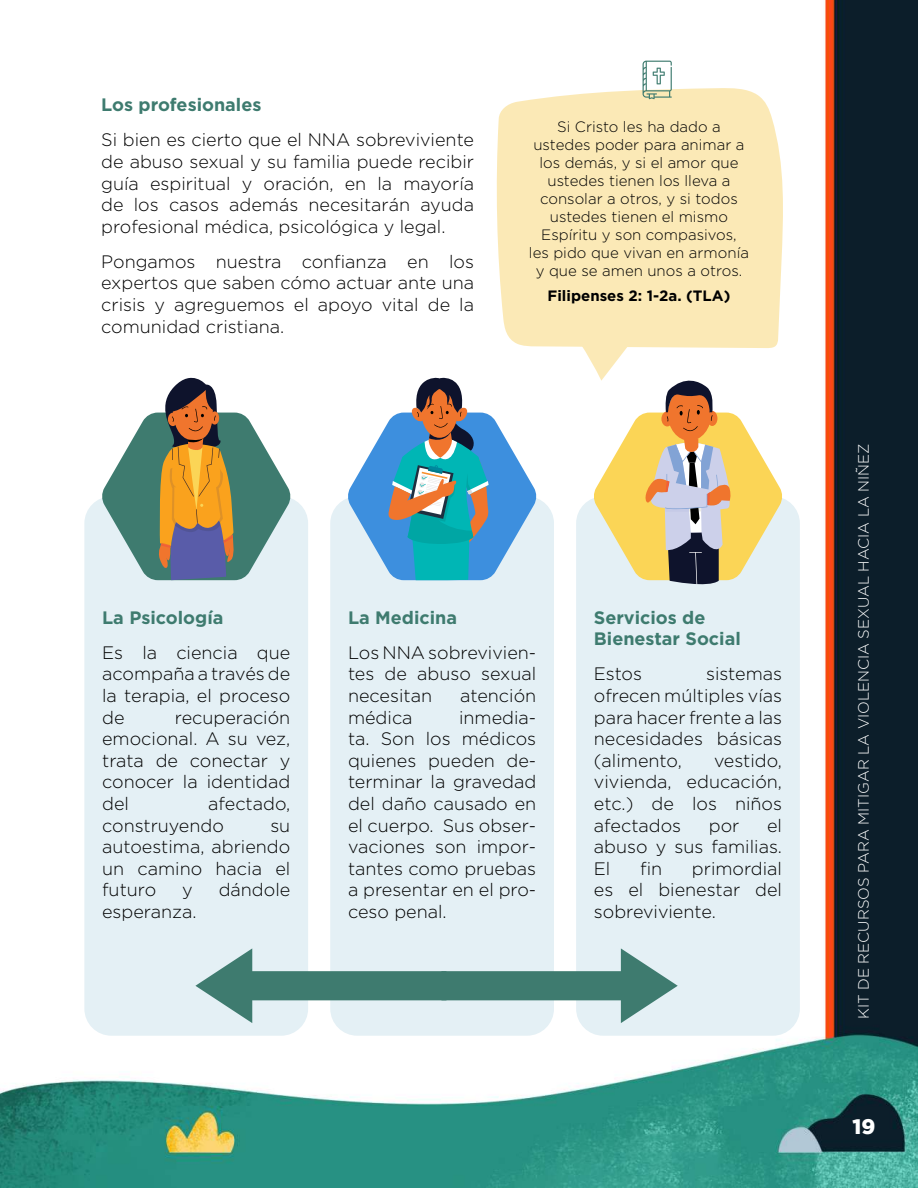
<style>
.page{position:relative;width:918px;height:1188px;background:#fff}
.page>*{position:absolute;margin:0;border:0;box-sizing:border-box;transform-origin:0 0}
.t1{font:900 21px "Gotham";color:#fff}
.t2{font:300 18px/21.6px "Gotham";color:#000;text-align:justify}
.t3{font:700 18px/21.6px "Gotham";color:#3e7b6f}
.t4{font:300 15px/18px "Gotham";color:#000;text-align:center}
.t5{font:300 15px "Gotham";color:#fff}
.t6{font:700 15px "Gotham";color:#000}
</style>
<div class="page">
<img style="left:0;top:0;width:918px;height:1188px">
<div style="left:576px;top:496px;width:224px;height:540px;background:#e4f0f5;border-radius:27px"></div>
<div style="left:330px;top:496px;width:224px;height:540px;background:#e4f0f5;border-radius:27px"></div>
<div style="left:84px;top:496px;width:224px;height:540px;background:#e4f0f5;border-radius:27px"></div>
<svg style="left:495px;top:88px;width:291px;height:260px;background:#fbeaba"></svg>
<svg style="left:643px;top:61px;width:29px;height:38px"></svg>
<svg style="left:101px;top:368px;width:190px;height:212px"></svg>
<svg style="left:552px;top:304px;width:231px;height:285px"></svg>
<svg style="left:347px;top:377px;width:190px;height:203px"></svg>
<svg style="left:195px;top:948px;width:483px;height:75px"></svg>
<p class="t3" style="left:101px;top:94px;width:162px">Los profesionales</p>
<p class="t2" style="left:101px;top:129px;width:374px">Si bien es cierto que el NNA sobreviviente de abuso sexual y su familia puede recibir guía espiritual y oración, en la mayoría de los casos además necesitarán ayuda profesional médica, psicológica y legal.</p>
<p class="t2" style="left:101px;top:251px;width:374px">Pongamos nuestra confianza en los expertos que saben cómo actuar ante una crisis y agreguemos el apoyo vital de la comunidad cristiana.</p>
<p class="t4" style="left:529px;top:117px;width:222px">Si Cristo les ha dado a ustedes poder para animar a los demás, y si el amor que ustedes tienen los lleva a consolar a otros, y si todos ustedes tienen el mismo<br>Espíritu y son compasivos,<br>les pido que vivan en armonía y que se amen unos a otros.</p>
<p class="t6" style="left:548px;top:287px;width:184px">Filipenses 2: 1-2a. (TLA)</p>
<p class="t3" style="left:102px;top:606px;width:123px">La Psicología</p>
<p class="t2" style="left:102px;top:641px;width:190px">Es la ciencia que acompaña a través de la terapia, el proceso de</p>
<p class="t2" style="left:102px;top:706px;width:190px;text-indent:73px">recuperación emocional. A su vez, trata de conectar y conocer la identidad del</p>
<p class="t2" style="left:102px;top:793px;width:190px;text-indent:106px">afectado, construyendo</p>
<p class="t2" style="left:102px;top:814px;width:190px;text-indent:168px">su autoestima, abriendo un camino hacia el futuro</p>
<p class="t2" style="left:182px;top:879px;width:12px">y</p>
<p class="t2" style="left:219px;top:879px;width:73px">dándole</p>
<p class="t2" style="left:102px;top:901px;width:96px">esperanza.</p>
<p class="t3" style="left:348px;top:606px;width:111px">La Medicina</p>
<p class="t2" style="left:348px;top:641px;width:190px">Los NNA sobrevivien&shy;tes de abuso sexual necesitan</p>
<p class="t2" style="left:460px;top:685px;width:78px">atención</p>
<p class="t2" style="left:348px;top:706px;width:190px;text-indent:111px">inmedia&shy;ta. Son los médicos quienes pueden de&shy;terminar la gravedad del daño causado en el cuerpo. Sus obser&shy;vaciones son impor&shy;tantes como pruebas a presentar en el pro&shy;ceso penal.</p>
<p class="t2" style="left:348px;top:706px;width:66px">médica</p>
<p class="t3" style="left:594px;top:606px;width:148px">Servicios de<br>Bienestar Social</p>
<p class="t2" style="left:594px;top:663px;width:50px">Estos</p>
<p class="t2" style="left:594px;top:663px;width:190px;text-indent:112px">sistemas ofrecen múltiples vías para hacer frente a las necesidades básicas (alimento,</p>
<p class="t2" style="left:594px;top:749px;width:190px;text-indent:120px">vestido, vivienda, educación, etc.) de los niños afectados</p>
<p class="t2" style="left:594px;top:814px;width:190px;text-indent:173px">el abuso y sus familias.<br>El</p>
<p class="t2" style="left:709px;top:814px;width:32px">por</p>
<p class="t2" style="left:640px;top:857px;width:24px">fin</p>
<p class="t2" style="left:594px;top:857px;width:190px;text-indent:98px">primordial es el bienestar del sobreviviente.</p>
<p class="t5" style="left:856px;top:1019px;width:577px;rotate:-90deg">KIT DE RECURSOS PARA MITIGAR LA VIOLENCIA SEXUAL HACIA LA NIÑEZ</p>
<p class="t1" style="left:853px;top:1115px;width:24px">19</p>
</div>
